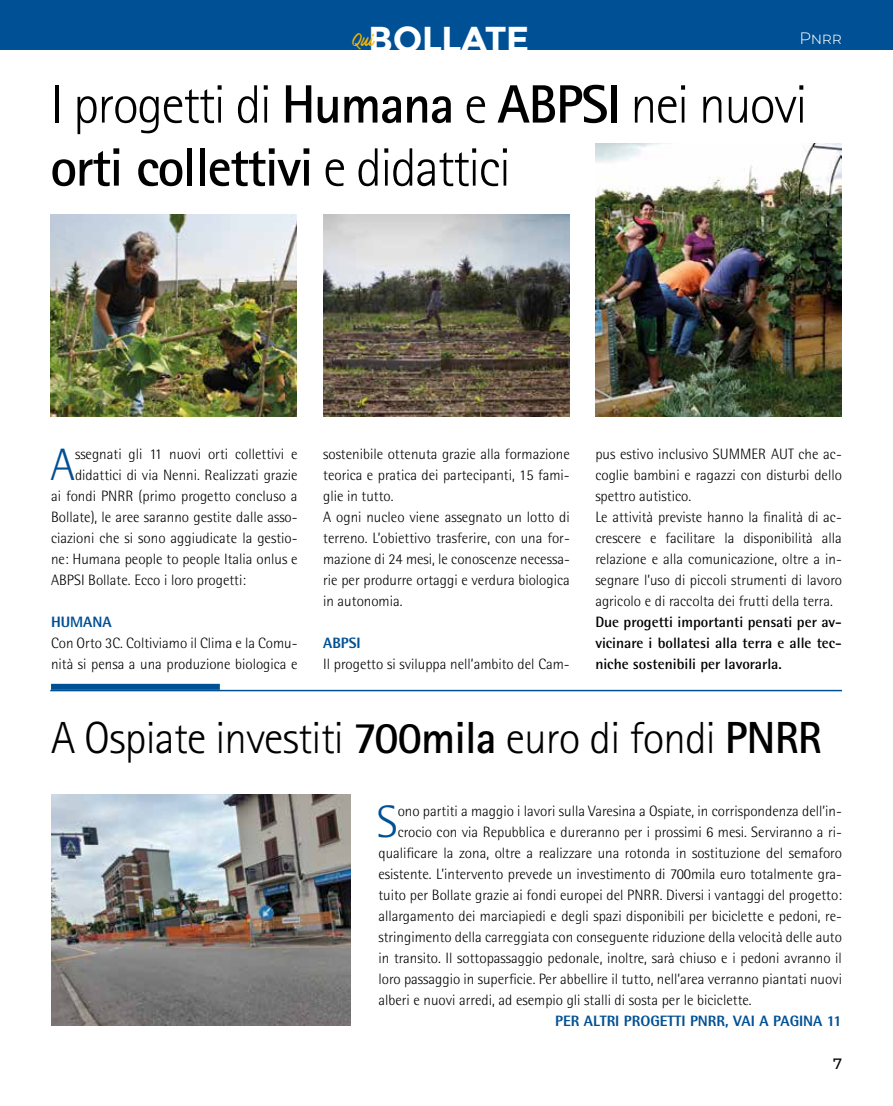
<style>
.page{position:relative;width:893px;height:1106px;background:#fff}
.page>*{position:absolute;margin:0;border:0;box-sizing:border-box;transform-origin:0 0}
.t1{font:300 54px/63px "Rotis Sans Serif Std";letter-spacing:-.03em;color:#000}
.t2{font:300 45.45px "Rotis Semi Sans Std";color:#005095}
.t3{font:300 45px "Rotis Sans Serif Std";letter-spacing:-.02em;color:#000}
.t4{font:700 36px "Montserrat Subrayada";letter-spacing:-.025em;color:#fff}
.t5{font:300 16.5px "Montserrat";color:#fff}
.t6{font:16.2px "Mark My Words";color:#fab600}
.t7{font:300 15px/21px "Rotis Semi Sans Std";color:#000}
.t8{font:700 15px/21px "Rotis Semi Sans Std";color:#000;text-align:justify}
.t9{font:800 15px "Rotis Semi Sans Std";color:#005095}
.t10{font:500 15px "Montserrat";color:#000}
.s1{font-weight:700}
</style>
<div class="page">
<div style="left:0;top:0;width:893px;height:50px;background:#005095"></div>
<hr style="left:50px;top:690px;width:792px;height:1px;background:#005095">
<div style="left:51px;top:684px;width:169px;height:6px;background:#005095"></div>
<img style="left:595px;top:144px;width:247px;height:273px">
<img style="left:51px;top:795px;width:300px;height:231px">
<img style="left:323px;top:215px;width:247px;height:202px">
<img style="left:50px;top:215px;width:247px;height:202px">
<h3 class="t4" style="left:368px;top:18px;width:163px">BOLLATE</h3>
<p class="t5" style="left:799px;top:27px;width:44px">Pnrr</p>
<h1 class="t1" style="left:50px;top:73px;width:759px">I progetti di <span class="s1">Humana</span> e <span class="s1">ABPSI</span> nei nuovi <span class="s1">orti collettivi</span> e didattici</h1>
<p class="t6" style="left:352px;top:31px;width:24px">Qui</p>
<h2 class="t2" style="left:51px;top:438px;width:26px">A</h2>
<p class="t7" style="left:75px;top:443px;width:224px">ssegnati gli 11 nuovi orti collettivi e</p>
<p class="t7" style="left:75px;top:464px;width:224px">didattici di via Nenni. Realizzati grazie</p>
<p class="t7" style="left:51px;top:485px;width:248px">ai fondi PNRR (primo progetto concluso a</p>
<p class="t7" style="left:51px;top:506px;width:248px">Bollate), le aree saranno gestite dalle asso-</p>
<p class="t7" style="left:51px;top:527px;width:248px">ciazioni che si sono aggiudicate la gestio-</p>
<p class="t7" style="left:51px;top:548px;width:248px">ne: Humana people to people Italia onlus e</p>
<p class="t7" style="left:51px;top:569px;width:197px">ABPSI Bollate. Ecco i loro progetti:</p>
<p class="t9" style="left:51px;top:612px;width:62px">HUMANA</p>
<p class="t7" style="left:51px;top:632px;width:248px">Con Orto 3C. Coltiviamo il Clima e la Comu&shy;nità si pensa a una produzione biologica e</p>
<p class="t7" style="left:323px;top:443px;width:248px">sostenibile ottenuta grazie alla formazione teorica e pratica dei partecipanti, 15 fami&shy;glie in tutto.<br>A ogni nucleo viene assegnato un lotto di terreno. L’obiettivo trasferire, con una for&shy;mazione di 24 mesi, le conoscenze necessa&shy;rie per produrre ortaggi e verdura biologica in autonomia.</p>
<p class="t9" style="left:323px;top:633px;width:39px">ABPSI</p>
<p class="t7" style="left:323px;top:653px;width:248px">Il progetto si sviluppa nell’ambito del Cam-</p>
<p class="t7" style="left:595px;top:443px;width:248px">pus estivo inclusivo SUMMER AUT che ac&shy;coglie bambini e ragazzi con disturbi dello spettro autistico.<br>Le attività previste hanno la finalità di ac&shy;crescere e facilitare la disponibilità alla relazione e alla comunicazione, oltre a in&shy;segnare l’uso di piccoli strumenti di lavoro agricolo e di raccolta dei frutti della terra.</p>
<p class="t8" style="left:595px;top:611px;width:248px">Due progetti importanti pensati per av&shy;vicinare i bollatesi alla terra e alle tec&shy;niche sostenibili per lavorarla.</p>
<h3 class="t3" style="left:51px;top:712px;width:773px">A Ospiate investiti <span class="s1">700mila</span> euro di fondi <span class="s1">PNRR</span></h3>
<h2 class="t2" style="left:377px;top:795px;width:23px">S</h2>
<p class="t7" style="left:398px;top:800px;width:446px">ono partiti a maggio i lavori sulla Varesina a Ospiate, in corrispondenza dell’in-</p>
<p class="t7" style="left:398px;top:821px;width:446px">crocio con via Repubblica e dureranno per i prossimi 6 mesi. Serviranno a ri-</p>
<p class="t7" style="left:378px;top:842px;width:465px">qualificare la zona, oltre a realizzare una rotonda in sostituzione del semaforo</p>
<p class="t7" style="left:378px;top:863px;width:465px">esistente. L’intervento prevede un investimento di 700mila euro totalmente gra-</p>
<p class="t7" style="left:378px;top:884px;width:465px">tuito per Bollate grazie ai fondi europei del PNRR. Diversi i vantaggi del progetto:</p>
<p class="t7" style="left:378px;top:905px;width:465px">allargamento dei marciapiedi e degli spazi disponibili per biciclette e pedoni, re-</p>
<p class="t7" style="left:378px;top:926px;width:465px">stringimento della carreggiata con conseguente riduzione della velocità delle auto</p>
<p class="t7" style="left:378px;top:947px;width:465px">in transito. Il sottopassaggio pedonale, inoltre, sarà chiuso e i pedoni avranno il</p>
<p class="t7" style="left:378px;top:968px;width:465px">loro passaggio in superficie. Per abbellire il tutto, nell’area verranno piantati nuovi</p>
<p class="t7" style="left:378px;top:989px;width:375px">alberi e nuovi arredi, ad esempio gli stalli di sosta per le biciclette.</p>
<p class="t9" style="left:555px;top:1011px;width:288px">PER ALTRI PROGETTI PNRR, VAI A PAGINA 11</p>
<p class="t10" style="left:833px;top:1053px;width:10px">7</p>
</div>
